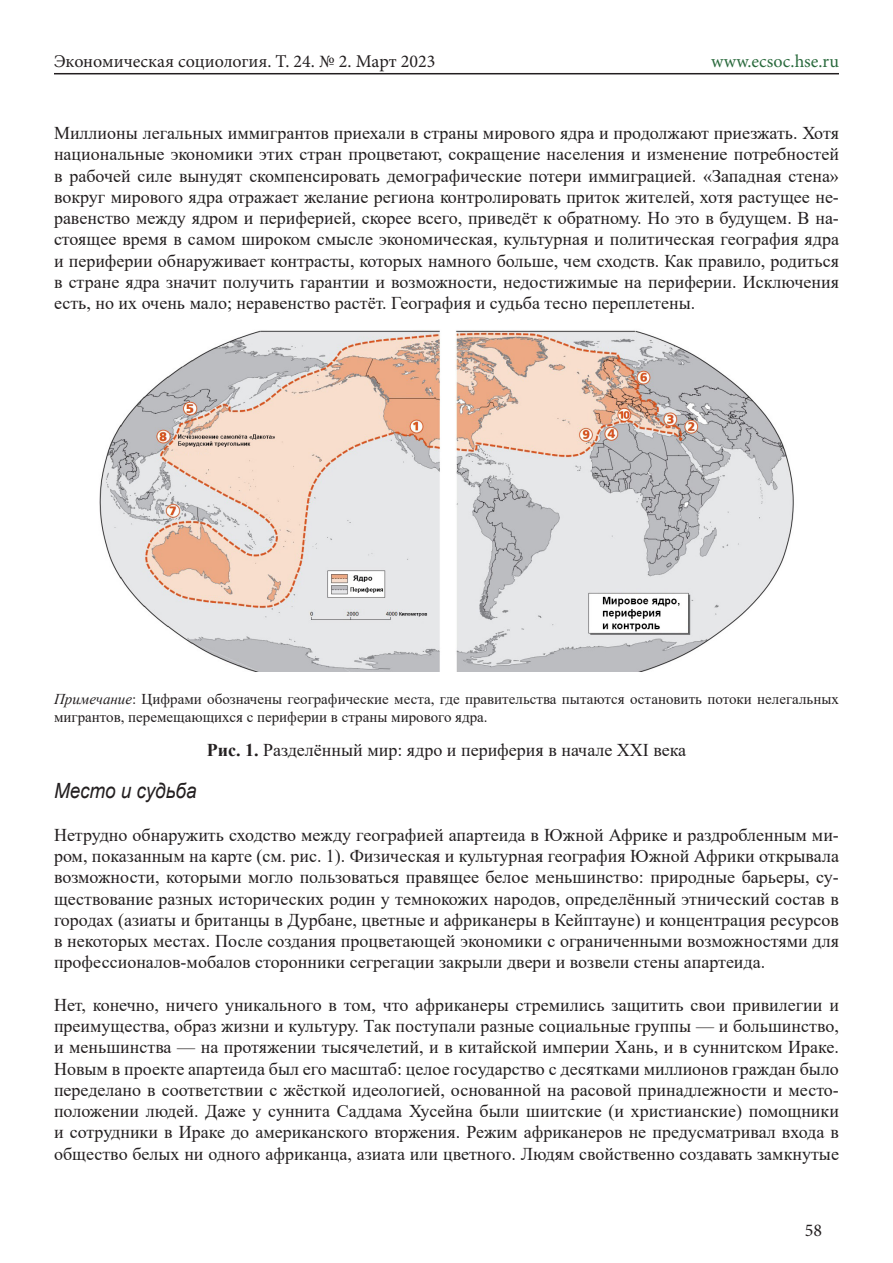
<style>
.page{position:relative;width:893px;height:1263px;background:#fff}
.page>*{position:absolute;margin:0;border:0;box-sizing:border-box;transform-origin:0 0}
.t1{font:italic 21px "Arial";color:#231f20;scale:.9 1}
.t2{font:18px/21.3px "Times New Roman";color:#231f20;text-align:justify}
.t3{font:18px "Minion Pro";color:#231f20}
.t4{font:18px "Minion Pro";letter-spacing:.01em;color:#2a6a3d}
.t5{font:15px/18px "Times New Roman";color:#231f20}
.s1{font-style:italic}
.s2{font-weight:700}
</style>
<div class="page">
<hr style="left:54px;top:73px;width:785px;height:1px;background:#231f20">
<img style="left:99px;top:330px;width:695px;height:341px">
<p class="t3" style="left:54px;top:50px;width:383px">Экономическая социология. Т. 24. № 2. Март 2023</p>
<p class="t4" style="left:711px;top:50px;width:129px">www.ecsoc.hse.ru</p>
<p class="t2" style="left:54px;top:122px;width:786px">Миллионы легальных иммигрантов приехали в страны мирового ядра и продолжают приезжать. Хотя национальные экономики этих стран процветают, сокращение населения и изменение потребностей в рабочей силе вынудят скомпенсировать демографические потери иммиграцией. «Западная стена» вокруг мирового ядра отражает желание региона контролировать приток жителей, хотя растущее не&shy;равенство между ядром и периферией, скорее всего, приведёт к обратному. Но это в будущем. В на&shy;стоящее время в самом широком смысле экономическая, культурная и политическая география ядра и периферии обнаруживает контрасты, которых намного больше, чем сходств. Как правило, родиться в стране ядра значит получить гарантии и возможности, недостижимые на периферии. Исключения есть, но их очень мало; неравенство растёт. География и судьба тесно переплетены.</p>
<p class="t5" style="left:54px;top:690px;width:786px"><span class="s1">Примечание</span>: Цифрами обозначены географические места, где правительства пытаются остановить потоки нелегальных мигрантов, перемещающихся с периферии в страны мирового ядра.</p>
<p class="t2" style="left:207px;top:738px;width:481px"><span class="s2">Рис. 1.</span> Разделённый мир: ядро и периферия в начале XXI века</p>
<p class="t1" style="left:54px;top:777px;width:160px">Место и судьба</p>
<p class="t2" style="left:54px;top:823px;width:786px">Нетрудно обнаружить сходство между географией апартеида в Южной Африке и раздробленным ми&shy;ром, показанным на карте (см. рис. 1). Физическая и культурная география Южной Африки открывала возможности, которыми могло пользоваться правящее белое меньшинство: природные барьеры, су&shy;ществование разных исторических родин у темнокожих народов, определённый этнический состав в городах (азиаты и британцы в Дурбане, цветные и африканеры в Кейптауне) и концентрация ресурсов в некоторых местах. После создания процветающей экономики с ограниченными возможностями для профессионалов-мобалов сторонники сегрегации закрыли двери и возвели стены апартеида.</p>
<p class="t2" style="left:54px;top:993px;width:786px">Нет, конечно, ничего уникального в том, что африканеры стремились защитить свои привилегии и преимущества, образ жизни и культуру. Так поступали разные социальные группы — и большинство, и меньшинства — на протяжении тысячелетий, и в китайской империи Хань, и в суннитском Ираке.<br>Новым в проекте апартеида был его масштаб: целое государство с десятками миллионов граждан было переделано в соответствии с жёсткой идеологией, основанной на расовой принадлежности и место&shy;положении людей. Даже у суннита Саддама Хусейна были шиитские (и христианские) помощники и сотрудники в Ираке до американского вторжения. Режим африканеров не предусматривал входа в общество белых ни одного африканца, азиата или цветного. Людям свойственно создавать замкнутые</p>
<p class="t3" style="left:805px;top:1218px;width:19px">58</p>
</div>
